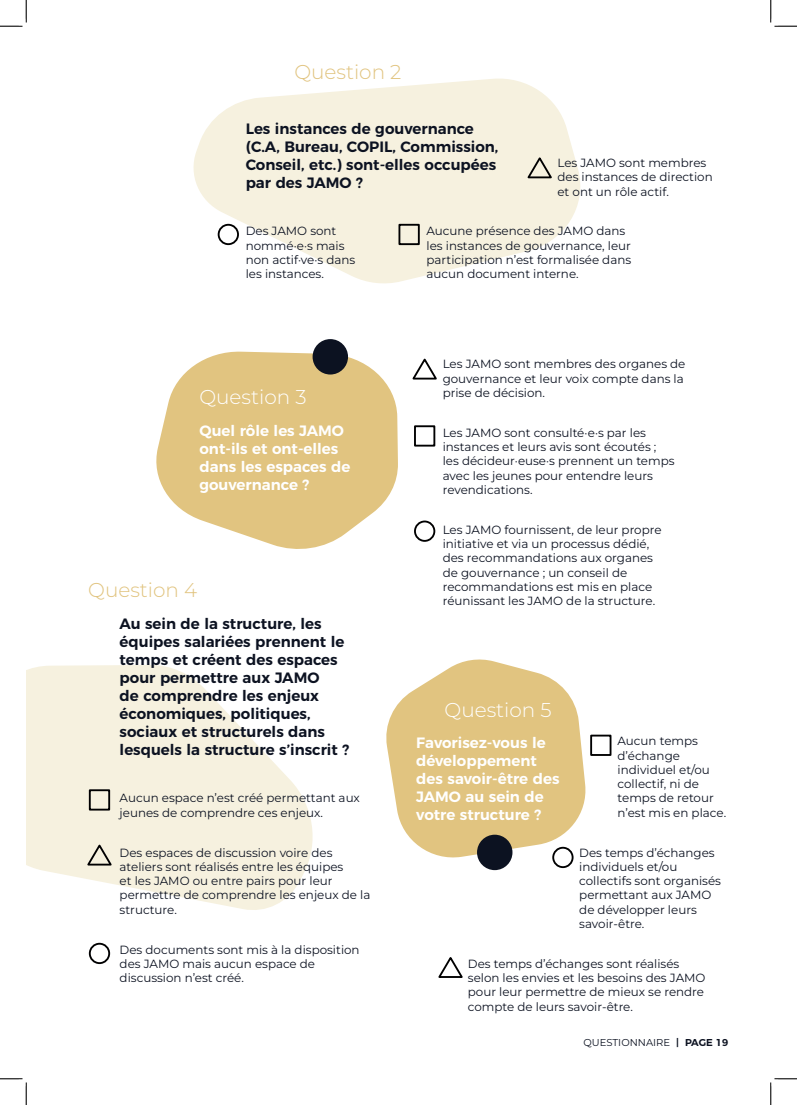
<style>
.page{position:relative;width:797px;height:1105px;background:#fff}
.page>*{position:absolute;margin:0;border:0;box-sizing:border-box;transform-origin:0 0}
.t1{font:100 20px "Montserrat";color:#fff}
.t2{font:100 20px "Montserrat";color:#e1c480}
.t3{font:600 15px/18px "Montserrat";color:#0c1221}
.t4{font:600 15px/18px "Montserrat";color:#fff}
.t5{font:100 11.88px/14.2px "Montserrat";color:#0c1221}
.t6{font:100 10px "Montserrat";color:#0c1221}
.s1{font-weight:600}
</style>
<div class="page">
<svg style="left:156px;top:351px;width:242px;height:198px;fill:#e1c480"></svg>
<div style="left:414px;top:425px;width:21px;height:22px;border:2px solid #000001"></div>
<div style="left:414px;top:520px;width:21px;height:22px;border:2px solid #000001;border-radius:50%"></div>
<svg style="left:412px;top:358px;width:25px;height:22px"></svg>
<div style="left:312px;top:339px;width:36px;height:35px;background:#0c1221;border-radius:50%"></div>
<svg style="left:26px;top:665px;width:287px;height:245px;fill:#f6f1df"></svg>
<div style="left:89px;top:789px;width:21px;height:21px;border:2px solid #000001"></div>
<div style="left:89px;top:943px;width:21px;height:21px;border:2px solid #000001;border-radius:50%"></div>
<svg style="left:85px;top:843px;width:29px;height:23px"></svg>
<svg style="left:193px;top:78px;width:388px;height:206px;fill:#f6f1df"></svg>
<div style="left:398px;top:224px;width:22px;height:21px;border:2px solid #000001"></div>
<div style="left:218px;top:224px;width:21px;height:21px;border:2px solid #000001;border-radius:50%"></div>
<svg style="left:525px;top:156px;width:29px;height:23px"></svg>
<svg style="left:386px;top:659px;width:200px;height:202px;fill:#e1c480"></svg>
<div style="left:590px;top:735px;width:21px;height:21px;border:2px solid #000001"></div>
<div style="left:552px;top:847px;width:21px;height:21px;border:2px solid #000001;border-radius:50%"></div>
<svg style="left:438px;top:957px;width:25px;height:21px"></svg>
<div style="left:477px;top:835px;width:35px;height:35px;background:#0c1221;border-radius:50%"></div>
<svg style="left:0;top:0;width:27px;height:27px"></svg>
<svg style="left:0;top:1078px;width:27px;height:27px"></svg>
<svg style="left:770px;top:0;width:27px;height:27px"></svg>
<svg style="left:770px;top:1078px;width:27px;height:27px"></svg>
<h1 class="t2" style="left:294px;top:59px;width:109px">Question 2</h1>
<p class="t3" style="left:246px;top:118px;width:254px">Les instances de gouvernance (C.A, Bureau, COPIL, Commission,<br>Conseil, etc.) sont-elles occupées par des JAMO ?</p>
<p class="t5" style="left:426px;top:224px;width:206px">Aucune présence des JAMO dans les instances de gouvernance, leur participation n’est formalisée dans aucun document interne.</p>
<p class="t5" style="left:557px;top:155px;width:157px">Les JAMO sont membres des instances de direction et ont un rôle actif.</p>
<p class="t5" style="left:246px;top:224px;width:111px">Des JAMO sont nommé·e·s mais non actif·ve·s dans les instances.</p>
<h1 class="t1" style="left:199px;top:383px;width:108px">Question 3</h1>
<p class="t4" style="left:199px;top:420px;width:152px">Quel rôle les JAMO ont-ils et ont-elles dans les espaces de gouvernance ?</p>
<h1 class="t2" style="left:88px;top:576px;width:110px">Question 4</h1>
<p class="t3" style="left:120px;top:613px;width:231px">Au sein de la structure, les équipes salariées prennent le temps et créent des espaces pour permettre aux JAMO<br>de comprendre les enjeux économiques, politiques, sociaux et structurels dans lesquels la structure s’inscrit ?</p>
<p class="t5" style="left:120px;top:791px;width:242px">Aucun espace n’est créé permettant aux jeunes de comprendre ces enjeux.</p>
<p class="t5" style="left:120px;top:845px;width:252px">Des espaces de discussion voire des ateliers sont réalisés entre les équipes<br>et les JAMO ou entre pairs pour leur permettre de comprendre les enjeux de la structure.</p>
<p class="t5" style="left:120px;top:942px;width:241px">Des documents sont mis à la disposition des JAMO mais aucun espace de discussion n’est créé.</p>
<p class="t5" style="left:443px;top:357px;width:244px">Les JAMO sont membres des organes de gouvernance et leur voix compte dans la prise de décision.</p>
<p class="t5" style="left:443px;top:425px;width:233px">Les JAMO sont consulté·e·s par les instances et leurs avis sont écoutés ; les décideur·euse·s prennent un temps avec les jeunes pour entendre leurs revendications.</p>
<p class="t5" style="left:443px;top:522px;width:220px">Les JAMO fournissent, de leur propre initiative et via un processus dédié, des recommandations aux organes de gouvernance ; un conseil de recommandations est mis en place réunissant les JAMO de la structure.</p>
<h1 class="t1" style="left:444px;top:697px;width:108px">Question 5</h1>
<p class="t4" style="left:416px;top:733px;width:145px">Favorisez-vous le développement des savoir-être des<br>JAMO au sein de votre structure ?</p>
<p class="t5" style="left:617px;top:734px;width:110px">Aucun temps d’échange individuel et/ou collectif, ni de temps de retour n’est mis en place.</p>
<p class="t5" style="left:579px;top:845px;width:143px">Des temps d’échanges individuels et/ou collectifs sont organisés permettant aux JAMO de développer leurs savoir-être.</p>
<p class="t5" style="left:468px;top:956px;width:239px">Des temps d’échanges sont réalisés selon les envies et les besoins des JAMO pour leur permettre de mieux se rendre compte de leurs savoir-être.</p>
<p class="t6" style="left:583px;top:1036px;width:146px">QUESTIONNAIRE <span class="s1">| PAGE 19</span></p>
</div>
